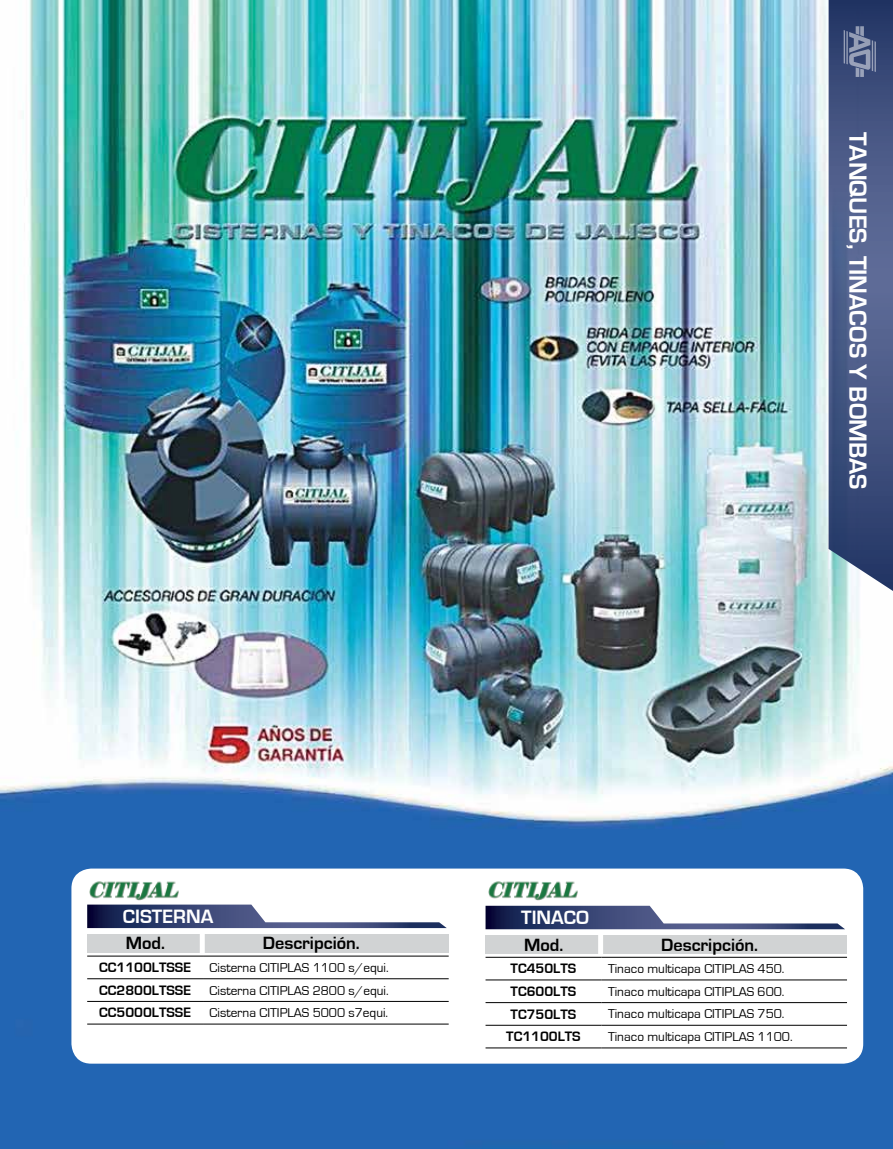
<style>
.page{position:relative;width:893px;height:1149px;background:#fff}
.page>*{position:absolute;margin:0;border:0;box-sizing:border-box;transform-origin:0 0}
.t1{font:700 25.5px "Eurostile";color:#fff}
.t2{font:700 19.95px "Eurostile";color:#fff}
.t3{font:700 18.3px "Eurostile";color:#000}
.t4{font:700 14.1px "Eurostile";color:#000}
.t5{font:13.2px "Eurostile";color:#000}
</style>
<div class="page">
<img style="left:0;top:0;width:893px;height:1148px">
<div style="left:71px;top:868px;width:792px;height:195px;background:#fff;border-radius:20px"></div>
<img style="left:89px;top:881px;width:90px;height:18px">
<svg style="left:87px;top:904px;width:358px;height:23px"></svg>
<div style="left:87px;top:933px;width:361px;height:19px;background:#d1d3d4"></div>
<div style="left:200px;top:929px;width:5px;height:27px;background:#fff"></div>
<hr style="left:87px;top:955px;width:116px;height:1px;background:#000">
<hr style="left:203px;top:955px;width:246px;height:1px;background:#000">
<hr style="left:87px;top:978px;width:116px;height:1px;background:#000">
<hr style="left:203px;top:978px;width:246px;height:1px;background:#000">
<hr style="left:87px;top:1000px;width:116px;height:1px;background:#000">
<hr style="left:203px;top:1000px;width:246px;height:1px;background:#000">
<hr style="left:87px;top:1023px;width:116px;height:1px;background:#000">
<hr style="left:203px;top:1023px;width:246px;height:1px;background:#000">
<img style="left:488px;top:881px;width:90px;height:18px">
<svg style="left:486px;top:905px;width:358px;height:23px"></svg>
<div style="left:486px;top:934px;width:361px;height:19px;background:#d1d3d4"></div>
<div style="left:598px;top:930px;width:5px;height:27px;background:#fff"></div>
<hr style="left:486px;top:956px;width:115px;height:1px;background:#000">
<hr style="left:601px;top:956px;width:246px;height:1px;background:#000">
<hr style="left:486px;top:979px;width:115px;height:1px;background:#000">
<hr style="left:601px;top:979px;width:246px;height:1px;background:#000">
<hr style="left:486px;top:1002px;width:115px;height:1px;background:#000">
<hr style="left:601px;top:1002px;width:246px;height:1px;background:#000">
<hr style="left:486px;top:1024px;width:115px;height:1px;background:#000">
<hr style="left:601px;top:1024px;width:246px;height:1px;background:#000">
<hr style="left:486px;top:1047px;width:115px;height:1px;background:#000">
<hr style="left:601px;top:1047px;width:246px;height:1px;background:#000">
<svg style="left:829px;top:0;width:64px;height:591px"></svg>
<h1 class="t1" style="left:872px;top:132px;width:359px;rotate:90deg">TANQUES, TINACOS Y BOMBAS</h1>
<h1 class="t1" style="left:872px;top:150px;width:323px;rotate:90deg">ACCESORIOS PARA MALLAS</h1>
<h2 class="t2" style="left:123px;top:905px;width:13px">cisterna</h2>
<p class="t4" style="left:99px;top:959px;width:93px">CC1100LTSSE</p>
<p class="t5" style="left:210px;top:960px;width:180px">Cisterna CITIPLAS 1100 s/equi.</p>
<p class="t4" style="left:99px;top:982px;width:93px">CC2800LTSSE</p>
<p class="t5" style="left:210px;top:982px;width:180px">Cisterna CITIPLAS 2800 s/equi.</p>
<p class="t4" style="left:99px;top:1004px;width:93px">CC5000LTSSE</p>
<p class="t5" style="left:210px;top:1005px;width:180px">Cisterna CITIPLAS 5000 s7equi.</p>
<h3 class="t3" style="left:126px;top:933px;width:41px">Mod.</h3>
<h3 class="t3" style="left:263px;top:933px;width:98px">Descripción.</h3>
<h2 class="t2" style="left:521px;top:906px;width:13px">tinaco</h2>
<p class="t4" style="left:511px;top:960px;width:67px">TC450LTS</p>
<p class="t5" style="left:608px;top:961px;width:178px">Tinaco multicapa CITIPLAS 450.</p>
<p class="t4" style="left:511px;top:983px;width:67px">TC600LTS</p>
<p class="t5" style="left:608px;top:983px;width:178px">Tinaco multicapa CITIPLAS 600.</p>
<p class="t4" style="left:511px;top:1005px;width:67px">TC750LTS</p>
<p class="t5" style="left:608px;top:1006px;width:178px">Tinaco multicapa CITIPLAS 750.</p>
<p class="t4" style="left:506px;top:1028px;width:76px">TC1100LTS</p>
<p class="t5" style="left:608px;top:1029px;width:186px">Tinaco multicapa CITIPLAS 1100.</p>
<h3 class="t3" style="left:524px;top:934px;width:41px">Mod.</h3>
<h3 class="t3" style="left:661px;top:934px;width:98px">Descripción.</h3>
</div>
